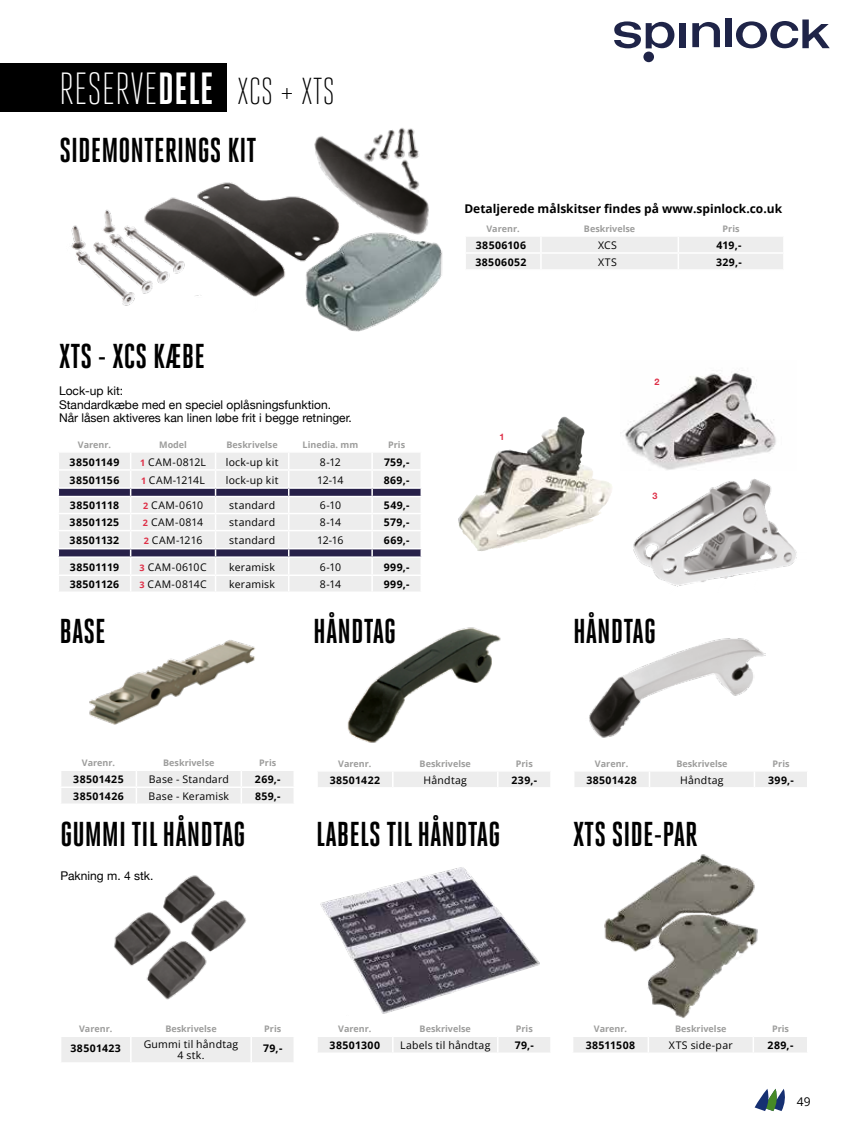
<style>
.page{position:relative;width:851px;height:1127px;background:#fff}
.page>*{position:absolute;margin:0;border:0;box-sizing:border-box;transform-origin:0 0}
.t1{font:300 45px "Heroic Condensed";color:#fff}
.t2{font:700 34.5px "Heroic Condensed";color:#000}
.t3{font:12px/13.5px "Helvetica Neue";color:#000}
.t4{font:700 12px "Open Sans";color:#000}
.t5{font:12px "Open Sans";color:#000}
.t6{font:10.5px/10.5px "Open Sans";letter-spacing:.02em;color:#000;text-align:center}
.t7{font:700 10.5px "Open Sans";letter-spacing:.04em;color:#000}
.t8{font:700 9px "Open Sans";color:#9d9d9c}
.t9{font:700 9px "Helvetica Neue";color:#de2f47}
.s1{font-weight:700}
.s2{font-size:37.5px;color:#000}
.s3{font-weight:700;font-size:9px;color:#de2f47}
</style>
<div class="page">
<div style="left:0;top:64px;width:227px;height:48px;background:#000"></div>
<img style="left:319px;top:248px;width:124px;height:84px">
<img style="left:347px;top:627px;width:154px;height:116px">
<img style="left:89px;top:640px;width:166px;height:85px">
<img style="left:458px;top:417px;width:104px;height:109px">
<img style="left:625px;top:373px;width:151px;height:92px">
<img style="left:604px;top:854px;width:154px;height:164px">
<svg style="left:58px;top:453px;width:364px;height:138px;background:#dbdade"></svg>
<img style="left:633px;top:465px;width:164px;height:122px">
<img style="left:114px;top:875px;width:133px;height:125px">
<img style="left:314px;top:127px;width:126px;height:121px">
<img style="left:71px;top:157px;width:270px;height:156px">
<img style="left:589px;top:638px;width:176px;height:100px">
<img style="left:320px;top:867px;width:220px;height:147px">
<svg style="left:466px;top:237px;width:317px;height:32px;background:#ededed"></svg>
<div style="left:61px;top:771px;width:232px;height:32px;background:#ededed"></div>
<div style="left:318px;top:772px;width:232px;height:15px;background:#ededed"></div>
<div style="left:575px;top:772px;width:232px;height:15px;background:#ededed"></div>
<div style="left:61px;top:1037px;width:232px;height:25px;background:#ededed"></div>
<hr style="left:250px;top:1037px;width:2px;height:25px;background:#fff">
<div style="left:318px;top:1037px;width:232px;height:15px;background:#ededed"></div>
<div style="left:573px;top:1037px;width:234px;height:15px;background:#ededed"></div>
<svg style="left:754px;top:1089px;width:31px;height:22px"></svg>
<svg style="left:614px;top:21px;width:60px;height:27px"></svg>
<div style="left:679px;top:23px;width:6px;height:24px;background:#1f2448"></div>
<svg style="left:692px;top:22px;width:27px;height:25px"></svg>
<div style="left:725px;top:19px;width:6px;height:28px;background:#1f2448"></div>
<svg style="left:736px;top:20px;width:93px;height:28px"></svg>
<div style="left:643px;top:52px;width:11px;height:10px;background:#1f2448;border-radius:50%"></div>
<h1 class="t1" style="left:59px;top:64px;width:277px">RESERVE<span class="s1">DELE</span> <span class="s2">XCS + XTS</span></h1>
<h2 class="t2" style="left:60px;top:131px;width:198px">SIDEMONTERINGS KIT</h2>
<h2 class="t2" style="left:59px;top:337px;width:147px">XTS - XCS KÆBE</h2>
<p class="t3" style="left:59px;top:385px;width:294px">Lock-up kit:<br>Standardkæbe med en speciel oplåsningsfunktion.<br>Når låsen aktiveres kan linen løbe frit i begge retninger.</p>
<p class="t8" style="left:78px;top:438px;width:35px">Varenr.</p>
<p class="t8" style="left:159px;top:438px;width:29px">Model</p>
<p class="t8" style="left:226px;top:438px;width:53px">Beskrivelse</p>
<p class="t8" style="left:302px;top:438px;width:57px">Linedia. mm</p>
<p class="t8" style="left:388px;top:438px;width:18px">Pris</p>
<p class="t7" style="left:70px;top:454px;width:51px">38501149</p>
<p class="t6" style="left:140px;top:456px;width:67px"><span class="s3">1</span> CAM-0812L</p>
<p class="t6" style="left:226px;top:456px;width:54px">lock-up kit</p>
<p class="t6" style="left:320px;top:456px;width:23px">8-12</p>
<p class="t7" style="left:384px;top:454px;width:27px">759,-</p>
<p class="t7" style="left:70px;top:472px;width:51px">38501156</p>
<p class="t6" style="left:141px;top:474px;width:65px"><span class="s3">1</span> CAM-1214L</p>
<p class="t6" style="left:226px;top:474px;width:54px">lock-up kit</p>
<p class="t6" style="left:317px;top:474px;width:28px">12-14</p>
<p class="t7" style="left:384px;top:472px;width:27px">869,-</p>
<p class="t7" style="left:70px;top:498px;width:51px">38501118</p>
<p class="t6" style="left:143px;top:500px;width:62px"><span class="s3">2</span> CAM-0610</p>
<p class="t6" style="left:229px;top:500px;width:47px">standard</p>
<p class="t6" style="left:320px;top:500px;width:23px">6-10</p>
<p class="t7" style="left:384px;top:498px;width:27px">549,-</p>
<p class="t7" style="left:70px;top:515px;width:51px">38501125</p>
<p class="t6" style="left:143px;top:517px;width:62px"><span class="s3">2</span> CAM-0814</p>
<p class="t6" style="left:229px;top:517px;width:47px">standard</p>
<p class="t6" style="left:320px;top:517px;width:23px">8-14</p>
<p class="t7" style="left:384px;top:515px;width:27px">579,-</p>
<p class="t7" style="left:70px;top:533px;width:51px">38501132</p>
<p class="t6" style="left:144px;top:535px;width:60px"><span class="s3">2</span> CAM-1216</p>
<p class="t6" style="left:229px;top:535px;width:47px">standard</p>
<p class="t6" style="left:317px;top:535px;width:28px">12-16</p>
<p class="t7" style="left:384px;top:533px;width:27px">669,-</p>
<p class="t7" style="left:70px;top:560px;width:51px">38501119</p>
<p class="t6" style="left:139px;top:562px;width:69px"><span class="s3">3</span> CAM-0610C</p>
<p class="t6" style="left:229px;top:562px;width:47px">keramisk</p>
<p class="t6" style="left:320px;top:562px;width:23px">6-10</p>
<p class="t7" style="left:383px;top:560px;width:27px">999,-</p>
<p class="t7" style="left:70px;top:577px;width:51px">38501126</p>
<p class="t6" style="left:139px;top:579px;width:69px"><span class="s3">3</span> CAM-0814C</p>
<p class="t6" style="left:229px;top:579px;width:47px">keramisk</p>
<p class="t6" style="left:320px;top:579px;width:23px">8-14</p>
<p class="t7" style="left:384px;top:577px;width:27px">999,-</p>
<h2 class="t2" style="left:60px;top:612px;width:48px">BASE</h2>
<h2 class="t2" style="left:313px;top:612px;width:85px">HÅNDTAG</h2>
<p class="t4" style="left:464px;top:200px;width:319px">Detaljerede målskitser findes på www.spinlock.co.uk</p>
<p class="t8" style="left:486px;top:222px;width:35px">Varenr.</p>
<p class="t8" style="left:584px;top:222px;width:53px">Beskrivelse</p>
<p class="t8" style="left:722px;top:222px;width:18px">Pris</p>
<p class="t7" style="left:475px;top:237px;width:52px">38506106</p>
<p class="t6" style="left:598px;top:239px;width:20px">XCS</p>
<p class="t7" style="left:716px;top:237px;width:26px">419,-</p>
<p class="t7" style="left:475px;top:255px;width:52px">38506052</p>
<p class="t6" style="left:598px;top:256px;width:20px">XTS</p>
<p class="t7" style="left:716px;top:255px;width:27px">329,-</p>
<p class="t9" style="left:499px;top:430px;width:7px">1</p>
<p class="t9" style="left:654px;top:374px;width:7px">2</p>
<p class="t9" style="left:652px;top:489px;width:7px">3</p>
<h2 class="t2" style="left:573px;top:612px;width:85px">HÅNDTAG</h2>
<p class="t8" style="left:82px;top:756px;width:35px">Varenr.</p>
<p class="t8" style="left:163px;top:756px;width:53px">Beskrivelse</p>
<p class="t8" style="left:259px;top:756px;width:18px">Pris</p>
<p class="t7" style="left:73px;top:772px;width:52px">38501425</p>
<p class="t6" style="left:149px;top:774px;width:82px">Base - Standard</p>
<p class="t7" style="left:255px;top:772px;width:27px">269,-</p>
<p class="t7" style="left:73px;top:789px;width:52px">38501426</p>
<p class="t6" style="left:149px;top:791px;width:82px">Base - Keramisk</p>
<p class="t7" style="left:255px;top:789px;width:27px">859,-</p>
<p class="t8" style="left:338px;top:757px;width:35px">Varenr.</p>
<p class="t8" style="left:419px;top:757px;width:53px">Beskrivelse</p>
<p class="t8" style="left:516px;top:757px;width:18px">Pris</p>
<p class="t7" style="left:329px;top:772px;width:52px">38501422</p>
<p class="t6" style="left:423px;top:774px;width:45px">Håndtag</p>
<p class="t7" style="left:511px;top:772px;width:27px">239,-</p>
<h2 class="t2" style="left:60px;top:815px;width:187px">GUMMI TIL HÅNDTAG</h2>
<h2 class="t2" style="left:316px;top:815px;width:186px">LABELS TIL HÅNDTAG</h2>
<p class="t3" style="left:60px;top:870px;width:94px">Pakning m. 4 stk.</p>
<p class="t8" style="left:595px;top:757px;width:35px">Varenr.</p>
<p class="t8" style="left:676px;top:757px;width:53px">Beskrivelse</p>
<p class="t8" style="left:772px;top:757px;width:18px">Pris</p>
<p class="t7" style="left:586px;top:772px;width:52px">38501428</p>
<p class="t6" style="left:680px;top:774px;width:45px">Håndtag</p>
<p class="t7" style="left:768px;top:772px;width:27px">399,-</p>
<h2 class="t2" style="left:573px;top:815px;width:126px">XTS SIDE-PAR</h2>
<p class="t8" style="left:79px;top:1022px;width:35px">Varenr.</p>
<p class="t8" style="left:165px;top:1022px;width:53px">Beskrivelse</p>
<p class="t8" style="left:264px;top:1022px;width:18px">Pris</p>
<p class="t7" style="left:70px;top:1040px;width:52px">38501423</p>
<p class="t6" style="left:144px;top:1039px;width:96px">Gummi til håndtag<br>4 stk.</p>
<p class="t7" style="left:263px;top:1040px;width:21px">79,-</p>
<p class="t8" style="left:338px;top:1022px;width:35px">Varenr.</p>
<p class="t8" style="left:419px;top:1022px;width:53px">Beskrivelse</p>
<p class="t8" style="left:516px;top:1022px;width:18px">Pris</p>
<p class="t7" style="left:329px;top:1038px;width:52px">38501300</p>
<p class="t6" style="left:400px;top:1039px;width:92px">Labels til håndtag</p>
<p class="t7" style="left:514px;top:1038px;width:21px">79,-</p>
<p class="t8" style="left:593px;top:1022px;width:35px">Varenr.</p>
<p class="t8" style="left:675px;top:1022px;width:53px">Beskrivelse</p>
<p class="t8" style="left:771px;top:1022px;width:18px">Pris</p>
<p class="t7" style="left:585px;top:1038px;width:51px">38511508</p>
<p class="t6" style="left:669px;top:1039px;width:65px">XTS side-par</p>
<p class="t7" style="left:767px;top:1038px;width:27px">289,-</p>
<p class="t5" style="left:796px;top:1094px;width:15px">49</p>
</div>
